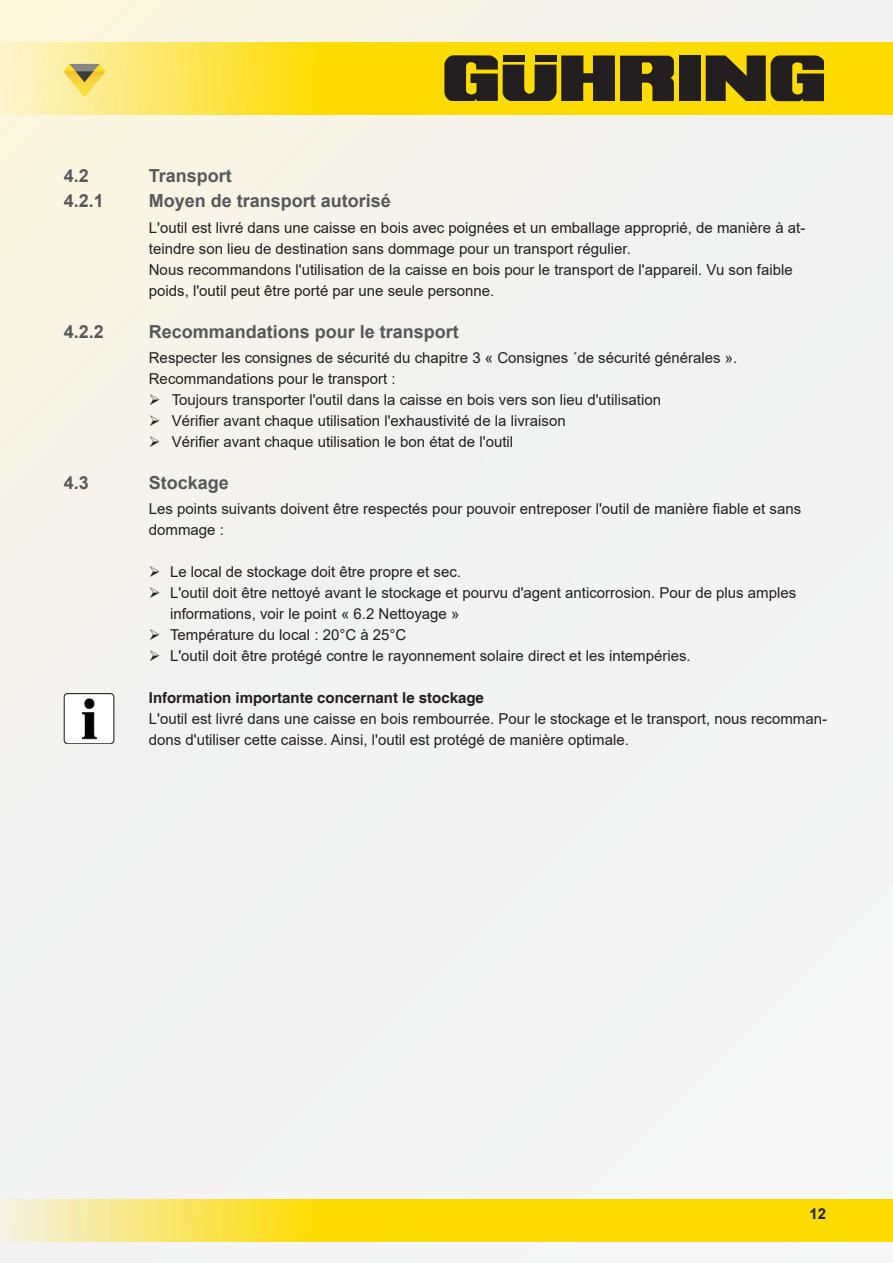
<style>
.page{position:relative;width:893px;height:1263px;background:#fff}
.page>*{position:absolute;margin:0;border:0;box-sizing:border-box;transform-origin:0 0}
.Headline_Versalien_1{font:700 18px "Arial";color:#57585a}
.Fliesstext_45_light{font:15px/21px "Arial";color:#231f20}
.Fliesstext_45_light-2{font:700 15px "Helvetica";color:#231f20}
.t1{font:700 15px "Arial";color:#231f20}
</style>
<div class="page">
<div style="left:0;top:0;width:893px;height:1263px;background:linear-gradient(to right,#f4f3ec,#f3f4f5)"></div>
<svg style="left:0;top:43px;width:893px;height:72px;background:#fde12f"></svg>
<svg style="left:0;top:1199px;width:893px;height:43px;background:#fcdf29"></svg>
<div style="left:679px;top:56px;width:22px;height:45px;background:#231f20"></div>
<svg style="left:706px;top:55px;width:118px;height:46px;background:#4f4419"></svg>
<svg style="left:444px;top:55px;width:230px;height:46px;background:#554a18"></svg>
<img style="left:64px;top:64px;width:43px;height:42px">
<img style="left:64px;top:693px;width:51px;height:51px">
<p class="Headline_Versalien_1" style="left:64px;top:163px;width:27px">4.2</p>
<p class="Headline_Versalien_1" style="left:149px;top:163px;width:85px">Transport</p>
<p class="Headline_Versalien_1" style="left:64px;top:188px;width:42px">4.2.1</p>
<p class="Headline_Versalien_1" style="left:149px;top:188px;width:244px">Moyen de transport autorisé</p>
<p class="Fliesstext_45_light" style="left:149px;top:217px;width:658px">L'outil est livré dans une caisse en bois avec poignées et un emballage approprié, de manière à at&shy;teindre son lieu de destination sans dommage pour un transport régulier.</p>
<p class="Fliesstext_45_light" style="left:149px;top:259px;width:645px">Nous recommandons l'utilisation de la caisse en bois pour le transport de l'appareil. Vu son faible poids, l'outil peut être porté par une seule personne.</p>
<p class="Headline_Versalien_1" style="left:64px;top:319px;width:42px">4.2.2</p>
<p class="Headline_Versalien_1" style="left:149px;top:319px;width:312px">Recommandations pour le transport</p>
<p class="Fliesstext_45_light" style="left:149px;top:347px;width:590px">Respecter les consignes de sécurité du chapitre 3 « Consignes ´de sécurité générales ».</p>
<p class="Fliesstext_45_light" style="left:149px;top:368px;width:248px">Recommandations pour le transport :</p>
<p class="Fliesstext_45_light" style="left:149px;top:389px;width:514px">➢ Toujours transporter l'outil dans la caisse en bois vers son lieu d'utilisation</p>
<p class="Fliesstext_45_light" style="left:149px;top:410px;width:418px">➢ Vérifier avant chaque utilisation l'exhaustivité de la livraison</p>
<p class="Fliesstext_45_light" style="left:149px;top:431px;width:366px">➢ Vérifier avant chaque utilisation le bon état de l'outil</p>
<p class="Headline_Versalien_1" style="left:64px;top:470px;width:27px">4.3</p>
<p class="Headline_Versalien_1" style="left:149px;top:470px;width:82px">Stockage</p>
<p class="Fliesstext_45_light" style="left:149px;top:498px;width:654px">Les points suivants doivent être respectés pour pouvoir entreposer l'outil de manière fiable et sans dommage :</p>
<p class="Fliesstext_45_light" style="left:149px;top:561px;width:314px">➢ Le local de stockage doit être propre et sec.</p>
<p class="Fliesstext_45_light" style="left:170px;top:582px;width:628px;text-indent:-21px">➢ L'outil doit être nettoyé avant le stockage et pourvu d'agent anticorrosion. Pour de plus amples informations, voir le point « 6.2 Nettoyage »</p>
<p class="Fliesstext_45_light" style="left:149px;top:624px;width:259px">➢ Température du local : 20°C à 25°C</p>
<p class="Fliesstext_45_light" style="left:149px;top:645px;width:543px">➢ L'outil doit être protégé contre le rayonnement solaire direct et les intempéries.</p>
<p class="Fliesstext_45_light-2" style="left:149px;top:689px;width:337px">Information importante concernant le stockage</p>
<p class="Fliesstext_45_light" style="left:149px;top:708px;width:680px">L'outil est livré dans une caisse en bois rembourrée. Pour le stockage et le transport, nous recomman&shy;dons d'utiliser cette caisse. Ainsi, l'outil est protégé de manière optimale.</p>
<p class="t1" style="left:809px;top:1203px;width:18px">12</p>
</div>
